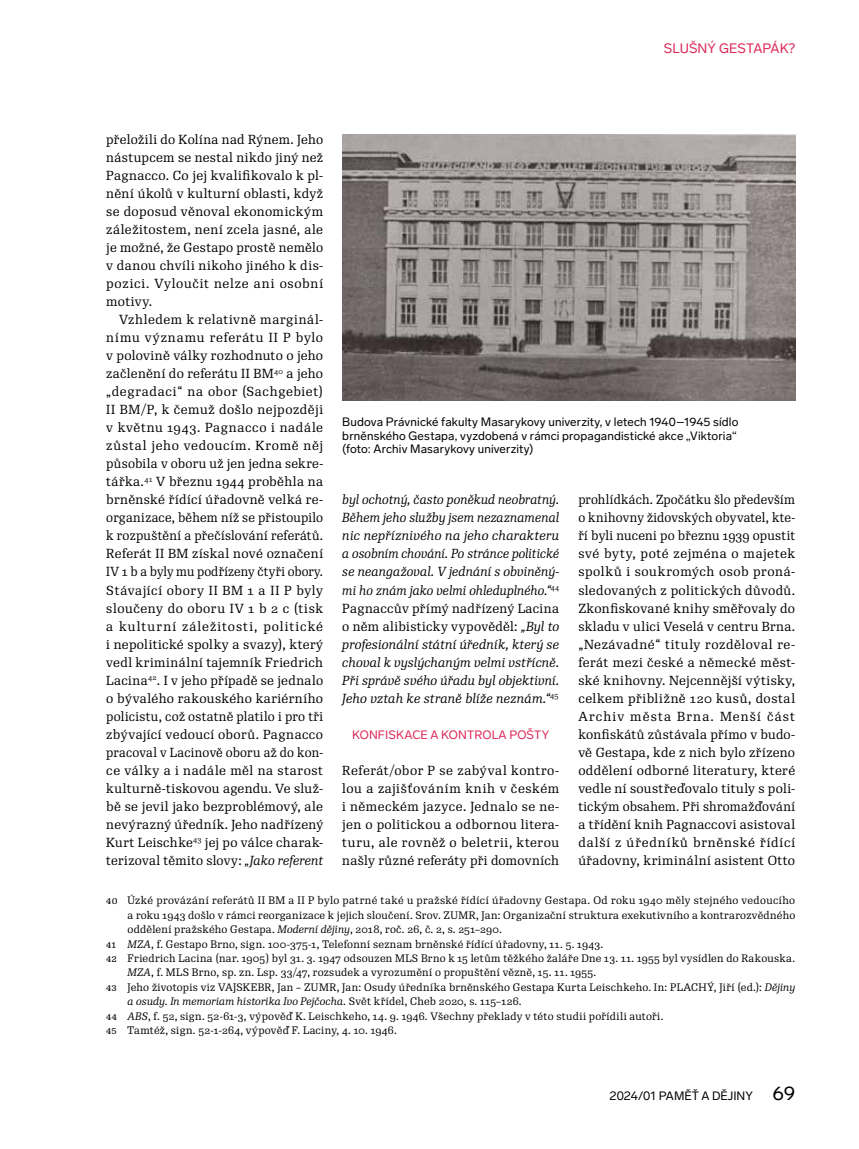
<style>
.page{position:relative;width:859px;height:1149px;background:#fff}
.page>*{position:absolute;margin:0;border:0;box-sizing:border-box;transform-origin:0 0}
.t1{font:13.5px "Lab Grotesque";letter-spacing:.005em;color:#dc2859}
.t2{font:12.75px/18px "Re Public Std";letter-spacing:.035em;color:#000;text-align:justify}
.t3{font:12.75px/18px "Re Public Std";letter-spacing:.035em;color:#000;text-align:justify;scale:.95 1}
.t4{font:italic 12.75px/18px "Re Public Std";letter-spacing:.015em;color:#000;text-align:justify;scale:.96 1}
.t5{font:12px/13.5px "Lab Grotesque";letter-spacing:.01em;color:#000}
.t6{font:12px "Lab Grotesque";letter-spacing:.01em;color:#dc2859}
.t7{font:10.5px "Re Public Std";letter-spacing:.025em;color:#000}
.t8{font:italic 10.5px "Re Public Std";letter-spacing:.01em;color:#000}
.s1{font-style:italic}
.s2{font-style:normal}
.s3{font-family:"Re Public"}
.s4{font-size:19.5px}
</style>
<div class="page">
<img style="left:342px;top:134px;width:453px;height:266px">
<p class="t1" style="left:664px;top:39px;width:133px">SLUŠNÝ GESTAPÁK?</p>
<p class="t2" style="left:106px;top:131px;width:218px">přeložili do Kolína nad Rýnem. Jeho nástupcem se nestal nikdo jiný než Pagnacco. Co jej kvalifikovalo k pl&shy;nění úkolů v kulturní oblasti, když se doposud věnoval ekonomickým záležitostem, není zcela jasné, ale je možné, že Gestapo prostě nemělo v danou chvíli nikoho jiného k dis&shy;pozici. Vyloučit nelze ani osobní motivy.</p>
<p class="t2" style="left:106px;top:311px;width:218px;text-indent:13px">Vzhledem k relativně marginál&shy;nímu významu referátu II P bylo v polovině války rozhodnuto o jeho začlenění do referátu II BM<sup>40</sup> a jeho „degradaci“ na obor (Sachgebiet)<br>II BM/P, k čemuž došlo nejpozději v květnu 1943. Pagnacco i nadále zůstal jeho vedoucím. Kromě něj působila v oboru už jen jedna sekre&shy;tářka.<sup>41</sup> V březnu 1944 proběhla na brněnské řídící úřadovně velká re&shy;organizace, během níž se přistoupilo k rozpuštění a přečíslování referátů.<br>Referát II BM získal nové označení IV 1 b a byly mu podřízeny čtyři obory.<br>Stávající obory II BM 1 a II P byly sloučeny do oboru IV 1 b 2 c (tisk a kulturní záležitosti, politické i nepolitické spolky a svazy), který vedl kriminální tajemník Friedrich Lacina<sup>42</sup>. I v jeho případě se jednalo o bývalého rakouského kariérního policistu, což ostatně platilo i pro tři zbývající vedoucí oborů. Pagnacco pracoval v Lacinově oboru až do kon&shy;ce války a i nadále měl na starost kulturně-tiskovou agendu. Ve služ&shy;bě se jevil jako bezproblémový, ale nevýrazný úředník. Jeho nadřízený Kurt Leischke<sup>43</sup> jej po válce charak&shy;terizoval těmito slovy: <span class="s1">„Jako referent</span></p>
<p class="t5" style="left:342px;top:415px;width:398px">Budova Právnické fakulty Masarykovy univerzity, v letech 1940–1945 sídlo brněnského Gestapa, vyzdobená v rámci propagandistické akce „Viktoria“ (foto: Archiv Masarykovy univerzity)</p>
<p class="t4" style="left:342px;top:491px;width:227px">byl ochotný, často poněkud neobratný.<br>Během jeho služby jsem nezaznamenal nic nepříznivého na jeho charakteru a osobním chování. Po stránce politické se neangažoval. V jednání s obviněný&shy;mi ho znám jako velmi ohleduplného.“<sup>44<br></sup><span class="s2">Pagnaccův přímý nadřízený Lacina o něm alibisticky vypověděl:</span> „Byl to profesionální státní úředník, který se choval k vyslýchaným velmi vstřícně.<br>Při správě svého úřadu byl objektivní.<br>Jeho vztah ke straně blíže neznám.“<sup>45</sup></p>
<p class="t6" style="left:352px;top:726px;width:199px">KONFISKACE A KONTROLA POŠTY</p>
<p class="t2" style="left:342px;top:761px;width:218px">Referát/obor P se zabýval kontro&shy;lou a zajišťováním knih v českém i německém jazyce. Jednalo se ne&shy;jen o politickou a odbornou litera&shy;turu, ale rovněž o beletrii, kterou našly různé referáty při domovních</p>
<p class="t3" style="left:578px;top:491px;width:230px">prohlídkách. Zpočátku šlo především o knihovny židovských obyvatel, kte&shy;ří byli nuceni po březnu 1939 opustit své byty, poté zejména o majetek spolků i soukromých osob proná&shy;sledovaných z politických důvodů.<br>Zkonfiskované knihy směřovaly do skladu v ulici Veselá v centru Brna. „Nezávadné“ tituly rozděloval re&shy;ferát mezi české a německé měst&shy;ské knihovny. Nejcennější výtisky, celkem přibližně 120 kusů, dostal Archiv města Brna. Menší část konfiskátů zůstávala přímo v budo&shy;vě Gestapa, kde z nich bylo zřízeno oddělení odborné literatury, které vedle ní soustřeďovalo tituly s poli&shy;tickým obsahem. Při shromažďování a třídění knih Pagnaccovi asistoval další z úředníků brněnské řídící úřadovny, kriminální asistent Otto</p>
<p class="t7" style="left:106px;top:893px;width:690px"><span class="s3">40</span> Úzké provázání referátů II BM a II P bylo patrné také u pražské řídící úřadovny Gestapa. Od roku 1940 měly stejného vedoucího</p>
<p class="t7" style="left:128px;top:908px;width:669px">a roku 1943 došlo v rámci reorganizace k jejich sloučení. Srov. ZUMR, Jan: Organizační struktura exekutivního a kontrarozvědného</p>
<p class="t7" style="left:128px;top:922px;width:376px">oddělení pražského Gestapa. <span class="s1">Moderní dějiny</span>, 2018, roč. 26, č. 2, s. 251–290.</p>
<p class="t7" style="left:106px;top:936px;width:498px"><span class="s3">41</span> <span class="s1">MZA</span>, f. Gestapo Brno, sign. 100-375-1, Telefonní seznam brněnské řídící úřadovny, 11. 5. 1943.</p>
<p class="t7" style="left:106px;top:951px;width:690px"><span class="s3">42</span> Friedrich Lacina (nar. 1905) byl 31. 3. 1947 odsouzen MLS Brno k 15 letům těžkého žaláře Dne 13. 11. 1955 byl vysídlen do Rakouska.</p>
<p class="t7" style="left:128px;top:965px;width:470px"><span class="s1">MZA</span>, f. MLS Brno, sp. zn. Lsp. 33/47, rozsudek a vyrozumění o propuštění vězně, 15. 11. 1955.</p>
<p class="t7" style="left:106px;top:980px;width:690px"><span class="s3">43</span> Jeho životopis viz VAJSKEBR, Jan – ZUMR, Jan: Osudy úředníka brněnského Gestapa Kurta Leischkeho. In: PLACHÝ, Jiří (ed.): <span class="s1">Dějiny</span></p>
<p class="t8" style="left:128px;top:994px;width:396px">a osudy. In memoriam historika Ivo Pejčocha<span class="s2">. Svět křídel, Cheb 2020, s. 115–126.</span></p>
<p class="t7" style="left:106px;top:1008px;width:559px"><span class="s3">44</span> <span class="s1">ABS</span>, f. 52, sign. 52-61-3, výpověď K. Leischkeho, 14. 9. 1946. Všechny překlady v této studii pořídili autoři.</p>
<p class="t7" style="left:106px;top:1023px;width:292px"><span class="s3">45</span> Tamtéž, sign. 52-1-264, výpověď F. Laciny, 4. 10. 1946.</p>
<p class="t5" style="left:610px;top:1088px;width:187px">2024/01 PAMĚŤ A DĚJINY <span class="s4">69</span></p>
</div>
